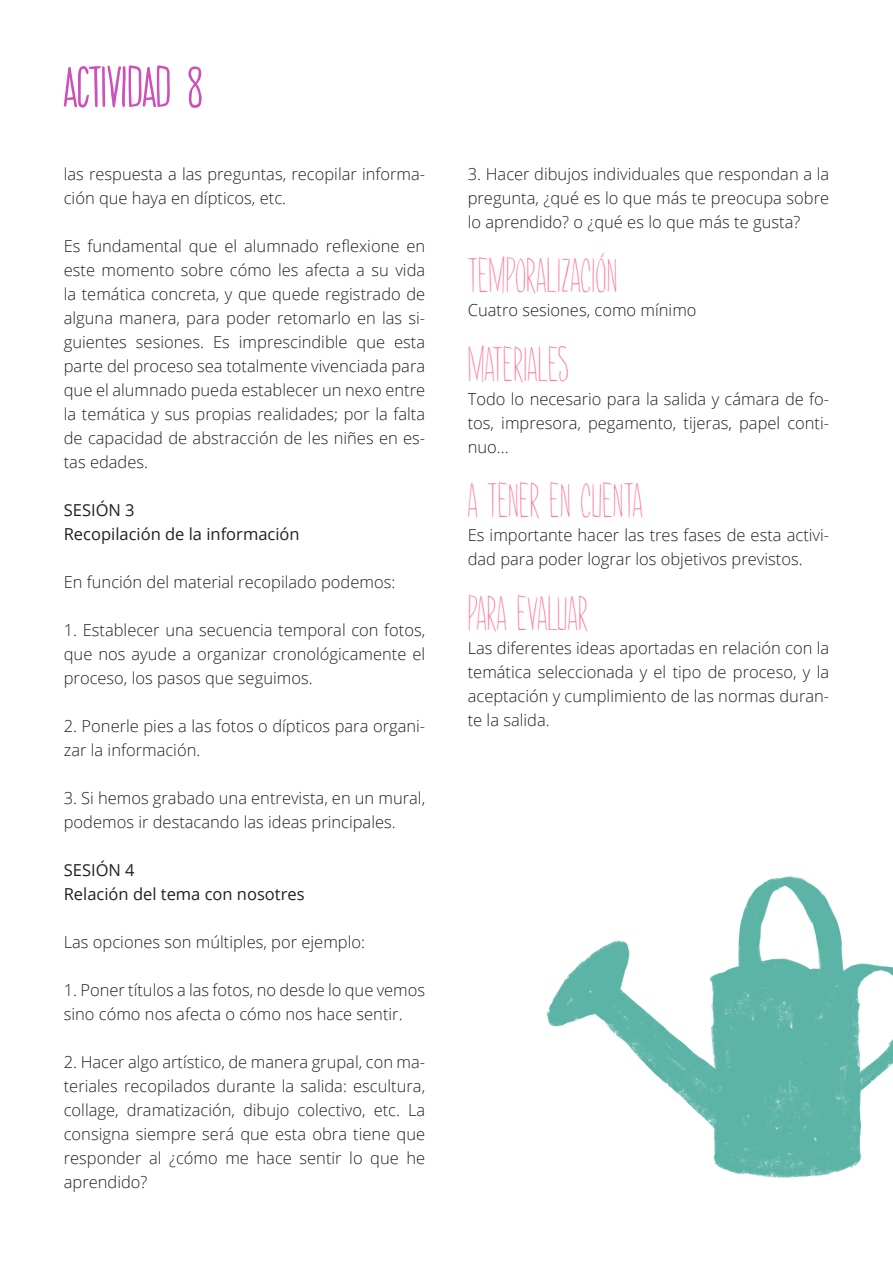
<style>
.page{position:relative;width:893px;height:1263px;background:#fff}
.page>*{position:absolute;margin:0;border:0;box-sizing:border-box;transform-origin:0 0}
.t1{font:700 54px "Amarelinha";color:#cc52ba}
.t2{font:45px "Amarelinha";color:#ff7da1}
.t3{font:300 16.5px/24px "Open Sans";color:#231f20;text-align:justify}
.t4{font:16.5px "Open Sans";color:#231f20}
</style>
<div class="page">
<img style="left:548px;top:876px;width:345px;height:302px">
<h1 class="t1" style="left:64px;top:57px;width:141px">ACTIVIDAD 8</h1>
<p class="t3" style="left:64px;top:161px;width:363px">las respuesta a las preguntas, recopilar informa&shy;ción que haya en dípticos, etc.</p>
<p class="t3" style="left:64px;top:233px;width:363px">Es fundamental que el alumnado reflexione en este momento sobre cómo les afecta a su vida la temática concreta, y que quede registrado de alguna manera, para poder retomarlo en las si&shy;guientes sesiones. Es imprescindible que esta parte del proceso sea totalmente vivenciada para que el alumnado pueda establecer un nexo entre la temática y sus propias realidades; por la falta de capacidad de abstracción de les niñes en es&shy;tas edades.</p>
<p class="t4" style="left:64px;top:498px;width:72px">SESIÓN 3</p>
<p class="t4" style="left:64px;top:522px;width:237px">Recopilación de la información</p>
<p class="t3" style="left:64px;top:569px;width:333px">En función del material recopilado podemos:</p>
<p class="t3" style="left:64px;top:617px;width:363px">1. Establecer una secuencia temporal con fotos, que nos ayude a organizar cronológicamente el proceso, los pasos que seguimos.</p>
<p class="t3" style="left:64px;top:713px;width:363px">2. Ponerle pies a las fotos o dípticos para organi&shy;zar la información.</p>
<p class="t3" style="left:64px;top:785px;width:363px">3. Si hemos grabado una entrevista, en un mural, podemos ir destacando las ideas principales.</p>
<p class="t4" style="left:64px;top:858px;width:72px">SESIÓN 4</p>
<p class="t4" style="left:64px;top:882px;width:242px">Relación del tema con nosotres</p>
<p class="t3" style="left:64px;top:929px;width:303px">Las opciones son múltiples, por ejemplo:</p>
<p class="t3" style="left:64px;top:977px;width:363px">1. Poner títulos a las fotos, no desde lo que vemos sino cómo nos afecta o cómo nos hace sentir.</p>
<p class="t3" style="left:64px;top:1049px;width:363px">2. Hacer algo artístico, de manera grupal, con ma&shy;teriales recopilados durante la salida: escultura, collage, dramatización, dibujo colectivo, etc. La consigna siempre será que esta obra tiene que responder al ¿cómo me hace sentir lo que he aprendido?</p>
<p class="t3" style="left:468px;top:161px;width:363px">3. Hacer dibujos individuales que respondan a la pregunta, ¿qué es lo que más te preocupa sobre lo aprendido? o ¿qué es lo que más te gusta?</p>
<p class="t2" style="left:468px;top:251px;width:151px">TEMPORALIZACIÓN</p>
<p class="t3" style="left:468px;top:298px;width:230px">Cuatro sesiones, como mínimo</p>
<p class="t2" style="left:468px;top:340px;width:103px">MATERIALES</p>
<p class="t3" style="left:468px;top:386px;width:363px">Todo lo necesario para la salida y cámara de fo&shy;tos, impresora, pegamento, tijeras, papel conti&shy;nuo...</p>
<p class="t2" style="left:468px;top:476px;width:177px">A TENER EN CUENTA</p>
<p class="t3" style="left:468px;top:523px;width:363px">Es importante hacer las tres fases de esta activi&shy;dad para poder lograr los objetivos previstos.</p>
<p class="t2" style="left:468px;top:589px;width:122px">PARA EVALUAR</p>
<p class="t3" style="left:468px;top:635px;width:363px">Las diferentes ideas aportadas en relación con la temática seleccionada y el tipo de proceso, y la aceptación y cumplimiento de las normas duran&shy;te la salida.</p>
</div>
